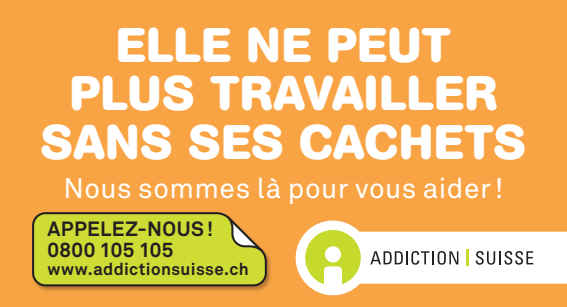
<style>
.page{position:relative;width:567px;height:307px;background:#fff}
.page>*{position:absolute;margin:0;border:0;box-sizing:border-box;transform-origin:0 0}
.t1{font:700 48px/48px "AG Book Rounded";letter-spacing:.015em;color:#fff;text-align:center}
.t2{font:28px "Akkurat";letter-spacing:.015em;color:#fff}
.t3{font:700 20.4px/20.4px "Akkurat";letter-spacing:.025em;color:#231f20}
.t4{font:700 16.8px "Akkurat";letter-spacing:.02em;color:#231f20}
</style>
<div class="page">
<div style="left:0;top:0;width:567px;height:306px;background:#f9a444"></div>
<img style="left:38px;top:255px;width:233px;height:36px">
<svg style="left:32px;top:212px;width:236px;height:75px;background:#c3c936"></svg>
<div style="left:361px;top:231px;width:206px;height:52px;background:#fff"></div>
<div style="left:296px;top:220px;width:74px;height:74px;background:#fff;border-radius:50%"></div>
<svg style="left:305px;top:229px;width:56px;height:54px"></svg>
<svg style="left:467px;top:249px;width:2px;height:17px"></svg>
<svg style="left:476px;top:250px;width:57px;height:14px"></svg>
<svg style="left:370px;top:250px;width:64px;height:14px"></svg>
<svg style="left:438px;top:250px;width:8px;height:14px"></svg>
<svg style="left:449px;top:251px;width:9px;height:13px"></svg>
<p class="t1" style="left:41px;top:23px;width:486px">ELLE NE PEUT<br>PLUS TRAVAILLER<br>SANS SES CACHETS</p>
<p class="t2" style="left:63px;top:171px;width:442px">Nous sommes là pour vous aider!</p>
<p class="t3" style="left:47px;top:219px;width:167px">APPELEZ-NOUS!<br>0800 105 105</p>
<p class="t4" style="left:47px;top:258px;width:203px">www.addictionsuisse.ch</p>
</div>
